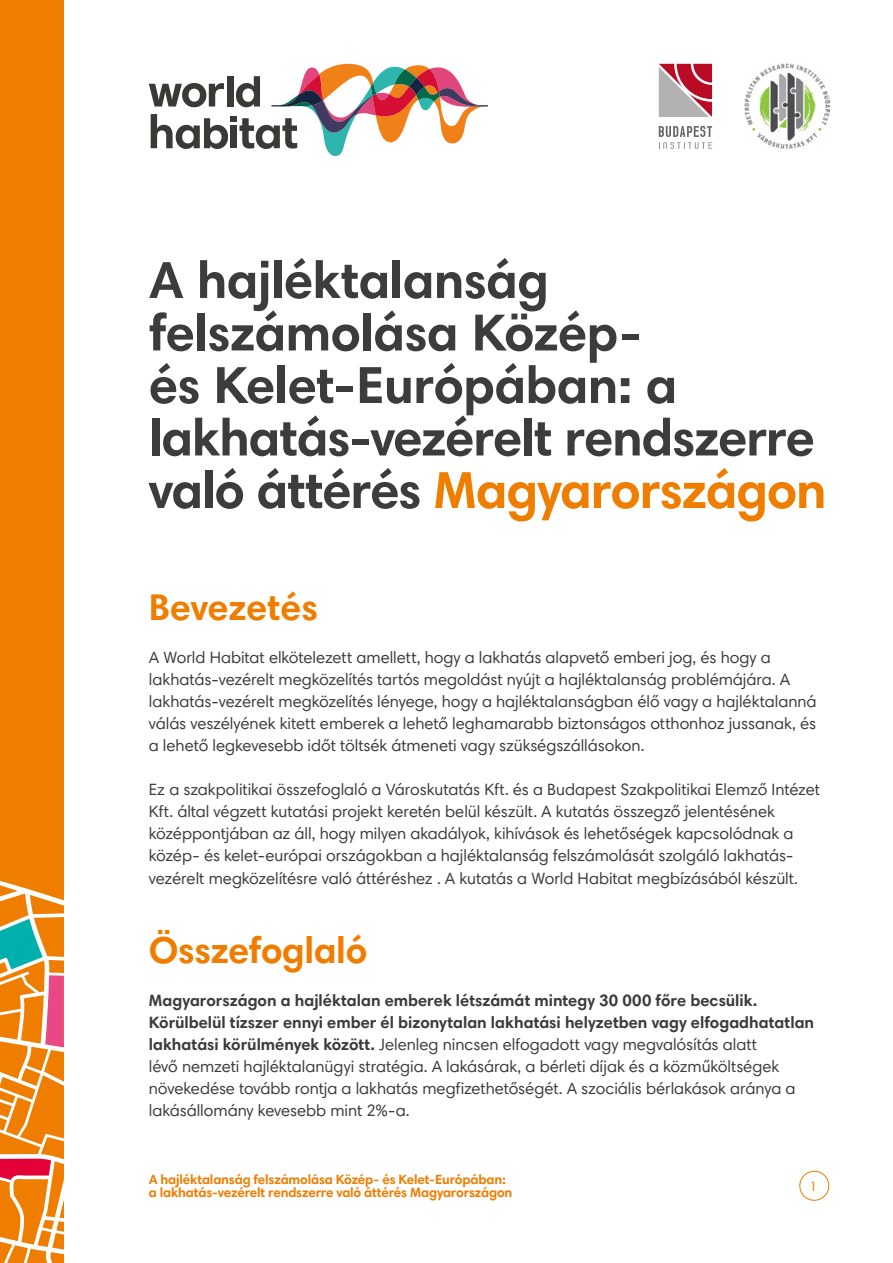
<style>
.page{position:relative;width:893px;height:1263px;background:#fff}
.page>*{position:absolute;margin:0;border:0;box-sizing:border-box;transform-origin:0 0}
.Heading{font:700 52.5px/52.5px "Harmonia Sans Pro Cyr";letter-spacing:-.015em;color:#3c3c3b}
.Sub-heading_1{font:700 37.5px "Harmonia Sans Pro Cyr";letter-spacing:-.005em;color:#ef7d00}
.Body_text{font:16.5px/22px "Harmonia Sans Pro Cyr";color:#3c3c3b}
.t1{font:700 13.5px/13.5px "Harmonia Sans Pro Cyr";letter-spacing:-.015em;color:#ef7d00}
.t2{font:13.5px "Harmonia Sans Pro Cyr";color:#ef7d00}
.s1{color:#ef7d00}
.s2{font-weight:700}
</style>
<div class="page">
<div style="left:799px;top:1171px;width:30px;height:30px;border:1px solid #ef7d00;border-radius:50%"></div>
<div style="left:0;top:0;width:64px;height:1263px;background:#ef7d00"></div>
<svg style="left:0;top:881px;width:64px;height:382px"></svg>
<img style="left:744px;top:64px;width:85px;height:85px">
<svg style="left:659px;top:64px;width:53px;height:53px;background:#c07681"></svg>
<svg style="left:659px;top:126px;width:53px;height:23px"></svg>
<svg style="left:149px;top:83px;width:75px;height:24px"></svg>
<div style="left:227px;top:76px;width:6px;height:30px;background:#3b3935"></div>
<svg style="left:151px;top:114px;width:77px;height:35px"></svg>
<div style="left:230px;top:116px;width:7px;height:6px;background:#3b3935"></div>
<div style="left:231px;top:125px;width:6px;height:23px;background:#3b3935"></div>
<svg style="left:236px;top:64px;width:252px;height:92px"></svg>
<p class="Heading" style="left:149px;top:253px;width:679px">A hajléktalanság felszámolása Közép-<br>és Kelet-Európában: a lakhatás-vezérelt rendszerre való áttérés <span class="s1">Magyarországon</span></p>
<p class="Sub-heading_1" style="left:149px;top:583px;width:171px">Bevezetés</p>
<p class="Body_text" style="left:149px;top:646px;width:669px">A World Habitat elkötelezett amellett, hogy a lakhatás alapvető emberi jog, és hogy a lakhatás-vezérelt megközelítés tartós megoldást nyújt a hajléktalanság problémájára. A lakhatás-vezérelt megközelítés lényege, hogy a hajléktalanságban élő vagy a hajléktalanná válás veszélyének kitett emberek a lehető leghamarabb biztonságos otthonhoz jussanak, és a lehető legkevesebb időt töltsék átmeneti vagy szükségszállásokon.</p>
<p class="Body_text" style="left:149px;top:778px;width:673px">Ez a szakpolitikai összefoglaló a Városkutatás Kft. és a Budapest Szakpolitikai Elemző Intézet Kft. által végzett kutatási projekt keretén belül készült. A kutatás összegző jelentésének középpontjában az áll, hogy milyen akadályok, kihívások és lehetőségek kapcsolódnak a közép- és kelet-európai országokban a hajléktalanság felszámolását szolgáló lakhatás&shy;vezérelt megközelítésre való áttéréshez . A kutatás a World Habitat megbízásából készült.</p>
<p class="Sub-heading_1" style="left:149px;top:926px;width:220px">Összefoglaló</p>
<p class="Body_text" style="left:149px;top:989px;width:667px"><span class="s2">Magyarországon a hajléktalan emberek létszámát mintegy 30 000 főre becsülik.<br>Körülbelül tízszer ennyi ember él bizonytalan lakhatási helyzetben vagy elfogadhatatlan lakhatási körülmények között.</span> Jelenleg nincsen elfogadott vagy megvalósítás alatt<br>lévő nemzeti hajléktalanügyi stratégia. A lakásárak, a bérleti díjak és a közműköltségek növekedése tovább rontja a lakhatás megfizethetőségét. A szociális bérlakások aránya a lakásállomány kevesebb mint 2%-a.</p>
<p class="t1" style="left:149px;top:1172px;width:365px">A hajléktalanság felszámolása Közép- és Kelet-Európában: a lakhatás-vezérelt rendszerre való áttérés Magyarországon</p>
<p class="t2" style="left:810px;top:1178px;width:9px">1</p>
</div>
